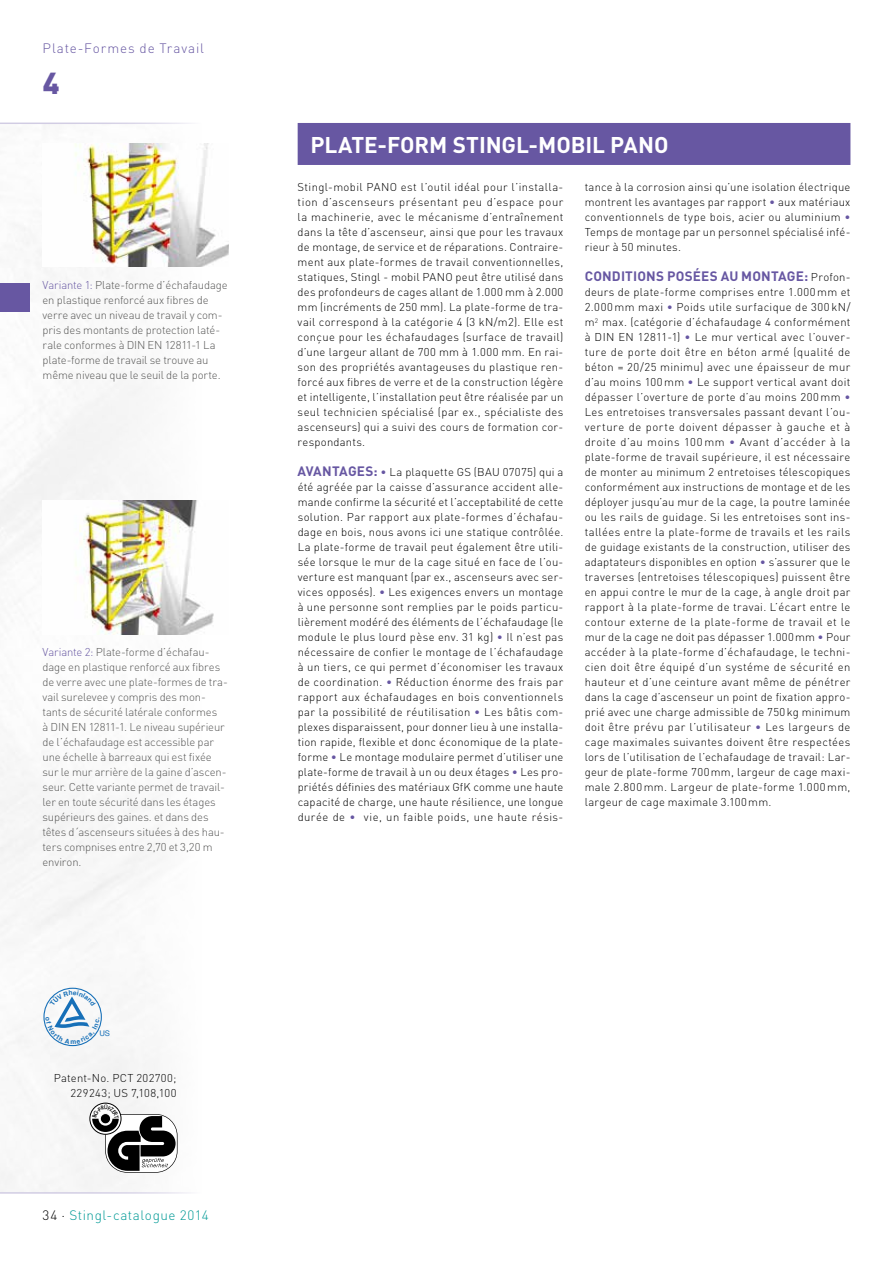
<style>
.page{position:relative;width:893px;height:1263px;background:#fff}
.page>*{position:absolute;margin:0;border:0;box-sizing:border-box;transform-origin:0 0}
.t1{font:900 30px "DIN";color:#6757a2}
.t2{font:700 22.5px "DIN";letter-spacing:-.005em;color:#fff}
.t3{font:700 13.5px "DIN";letter-spacing:.01em;color:#6757a2}
.t4{font:300 13.5px "DIN";letter-spacing:.04em;color:#009a96}
.t5{font:300 13.5px "DIN";letter-spacing:.06em;color:#6757a2}
.t6{font:300 11.25px/15px "DIN";letter-spacing:.025em;color:#000;text-align:justify}
.t7{font:300 11.25px/15px "DIN";letter-spacing:-.01em;color:#565655}
.t8{font:7.65px "Helvetica";color:#1770b8}
.s1{color:#6757a2}
.s2{color:#000}
.s3{font-weight:700;font-size:13.5px;color:#6757a2}
.s4{font-weight:300;font-size:11.25px;color:#000}
</style>
<div class="page">
<svg style="left:0;top:123px;width:209px;height:1071px"></svg>
<img style="left:43px;top:144px;width:186px;height:123px">
<img style="left:43px;top:500px;width:171px;height:134px">
<div style="left:90px;top:1103px;width:31px;height:31px;border:1px solid #000;border-radius:50%"></div>
<div style="left:43px;top:988px;width:59px;height:58px;border:1px solid #1770b8;border-radius:50%"></div>
<div style="left:298px;top:123px;width:552px;height:42px;background:#6757a2"></div>
<div style="left:0;top:284px;width:30px;height:28px;background:#6757a2"></div>
<svg style="left:92px;top:1104px;width:86px;height:69px"></svg>
<svg style="left:46px;top:990px;width:54px;height:54px"></svg>
<p class="t5" style="left:43px;top:40px;width:163px">Plate-Formes de Travail</p>
<h1 class="t1" style="left:43px;top:63px;width:18px">4</h1>
<p class="t7" style="left:43px;top:277px;width:187px"><span class="s1">Variante 1:</span> Plate-forme d’échafaudage en plastique renforcé aux fibres de verre avec un niveau de travail y com&shy;pris des montants de protection laté&shy;rale conformes à DIN EN 12811-1 La plate-forme de travail se trouve au même niveau que le seuil de la porte.</p>
<p class="t7" style="left:43px;top:644px;width:187px"><span class="s1">Variante 2:</span> Plate-forme d’échafau&shy;dage en plastique renforcé aux fibres de verre avec une plate-formes de tra&shy;vail surelevee y compris des mon&shy;tants de sécurité latérale conformes<br>à DIN EN 12811-1. Le niveau supérieur de l’échafaudage est accessible par une échelle à barreaux qui est fixée sur le mur arrière de la gaine d’ascen&shy;seur. Cette variante permet de travail&shy;ler en toute sécurité dans les étages supérieurs des gaines. et dans des têtes d´ascenseurs situées à des hau&shy;ters compnises entre 2,70 et 3,20 m environ.</p>
<p class="t8" style="left:99px;top:1028px;width:12px">US</p>
<p class="t6" style="left:54px;top:1070px;width:124px;text-align:right">Patent-No. PCT 202700;<br>229243; US 7,108,100</p>
<p class="t4" style="left:43px;top:1207px;width:168px"><span class="s2">34 ·</span> Stingl-catalogue 2014</p>
<h2 class="t2" style="left:310px;top:130px;width:360px">PLATE-FORM STINGL-MOBIL PANO</h2>
<p class="t6" style="left:298px;top:180px;width:267px">Stingl-mobil PANO est l’outil idéal pour l’installa&shy;tion d’ascenseurs présentant peu d’espace pour la machinerie, avec le mécanisme d’entraînement dans la tête d’ascenseur, ainsi que pour les travaux de montage, de service et de réparations. Contraire&shy;ment aux plate-formes de travail conventionnelles, statiques, Stingl - mobil PANO peut être utilisé dans des profondeurs de cages allant de 1.000 mm à 2.000 mm (incréments de 250 mm). La plate-forme de tra&shy;vail correspond à la catégorie 4 (3 kN/m2). Elle est conçue pour les échafaudages (surface de travail) d’une largeur allant de 700 mm à 1.000 mm. En rai&shy;son des propriétés avantageuses du plastique ren&shy;forcé aux fibres de verre et de la construction légère et intelligente, l’installation peut être réalisée par un seul technicien spécialisé (par ex., spécialiste des ascenseurs) qui a suivi des cours de formation cor&shy;respondants.</p>
<p class="t6" style="left:298px;top:465px;width:267px"><span class="s3">AVANTAGES:</span> <span class="s1">•</span> La plaquette GS (BAU 07075) qui a été agréée par la caisse d’assurance accident alle&shy;mande confirme la sécurité et l’acceptabilité de cette solution. Par rapport aux plate-formes d’échafau&shy;dage en bois, nous avons ici une statique contrôlée.<br>La plate-forme de travail peut également être utili&shy;sée lorsque le mur de la cage situé en face de l’ou&shy;verture est manquant (par ex., ascenseurs avec ser&shy;vices opposés). <span class="s1">•</span> Les exigences envers un montage à une personne sont remplies par le poids particu&shy;lièrement modéré des éléments de l’échafaudage (le module le plus lourd pèse env. 31 kg) <span class="s1">•</span> Il n’est pas nécessaire de confier le montage de l’échafaudage à un tiers, ce qui permet d’économiser les travaux de coordination. <span class="s1">•</span> Réduction énorme des frais par rapport aux échafaudages en bois conventionnels par la possibilité de réutilisation <span class="s1">•</span> Les bâtis com&shy;plexes disparaissent, pour donner lieu à une installa&shy;tion rapide, flexible et donc économique de la plate&shy;forme <span class="s1">•</span> Le montage modulaire permet d’utiliser une plate-forme de travail à un ou deux étages <span class="s1">•</span> Les pro&shy;priétés définies des matériaux GfK comme une haute capacité de charge, une haute résilience, une longue durée de <span class="s1">•</span> vie, un faible poids, une haute résis-</p>
<p class="t6" style="left:585px;top:179px;width:267px">tance à la corrosion ainsi qu’une isolation électrique montrent les avantages par rapport <span class="s1">•</span> aux matériaux conventionnels de type bois, acier ou aluminium <span class="s1">• </span>Temps de montage par un personnel spécialisé infé&shy;rieur à 50 minutes.</p>
<p class="t3" style="left:585px;top:268px;width:267px">CONDITIONS POSÉES AU MONTAGE: <span class="s4">Profon-</span></p>
<p class="t6" style="left:585px;top:285px;width:267px">deurs de plate-forme comprises entre 1.000mm et 2.000 mm maxi <span class="s1">•</span> Poids utile surfacique de 300 kN/ m<sup>2</sup> max. (catégorie d’échafaudage 4 conformément à DIN EN 12811-1) <span class="s1">•</span> Le mur vertical avec l’ouver&shy;ture de porte doit être en béton armé (qualité de béton = 20/25 minimu) avec une épaisseur de mur d’au moins 100mm <span class="s1">•</span> Le support vertical avant doit dépasser l’overture de porte d’au moins 200 mm <span class="s1">• </span>Les entretoises transversales passant devant l’ou&shy;verture de porte doivent dépasser à gauche et à droite d’au moins 100 mm <span class="s1">•</span> Avant d’accéder à la plate-forme de travail supérieure, il est nécessaire de monter au minimum 2 entretoises télescopiques conformément aux instructions de montage et de les déployer jusqu’au mur de la cage, la poutre laminée ou les rails de guidage. Si les entretoises sont ins&shy;tallées entre la plate-forme de travails et les rails de guidage existants de la construction, utiliser des adaptateurs disponibles en option <span class="s1">•</span> s’assurer que le traverses (entretoises télescopiques) puissent être en appui contre le mur de la cage, à angle droit par rapport à la plate-forme de travai. L’écart entre le contour externe de la plate-forme de travail et le mur de la cage ne doit pas dépasser 1.000mm <span class="s1">•</span> Pour accéder à la plate-forme d’échafaudage, le techni&shy;cien doit être équipé d’un systéme de sécurité en hauteur et d’une ceinture avant même de pénétrer dans la cage d’ascenseur un point de fixation appro&shy;prié avec une charge admissible de 750kg minimum doit être prévu par l’utilisateur <span class="s1">•</span> Les largeurs de cage maximales suivantes doivent être respectées lors de l’utilisation de l’echafaudage de travail: Lar&shy;geur de plate-forme 700mm, largeur de cage maxi&shy;male 2.800mm. Largeur de plate-forme 1.000mm, largeur de cage maximale 3.100mm.</p>
</div>
